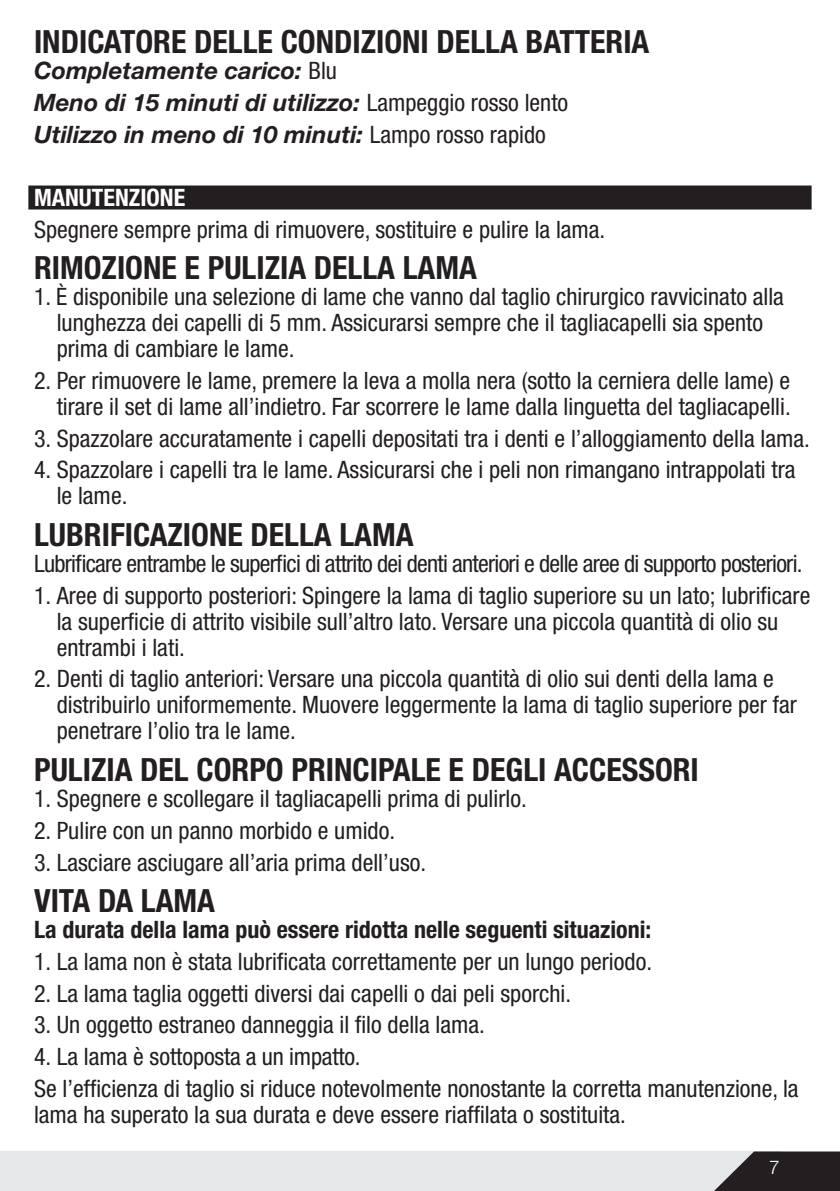
<style>
.page{position:relative;width:840px;height:1191px;background:#fff}
.page>*{position:absolute;margin:0;border:0;box-sizing:border-box;transform-origin:0 0}
.t1{font:700 condensed 32px "Helvetica Neue";color:#231f20}
.t2{font:condensed 24px/26px "Helvetica Neue";color:#231f20}
.t3{font:italic 700 24px/31.6px "Helvetica Neue";color:#231f20}
.t4{font:condensed 24px "Helvetica Neue";letter-spacing:-.03em;color:#231f20}
.t5{font:700 condensed 24px "Helvetica Neue";color:#231f20}
.t6{font:700 condensed 24px "Helvetica Neue";color:#fff}
.t7{font:300 19px "Helvetica Neue";color:#fff}
.s1{font-weight:400;font-style:normal;font-stretch:condensed}
</style>
<div class="page">
<div style="left:28px;top:185px;width:783px;height:24px;background:#231f20"></div>
<div style="left:0;top:1151px;width:779px;height:40px;background:#e6e7e9"></div>
<svg style="left:714px;top:1151px;width:125px;height:40px"></svg>
<h1 class="t1" style="left:34px;top:22px;width:616px">INDICATORE DELLE CONDIZIONI DELLA BATTERIA</h1>
<p class="t3" style="left:34px;top:54px;width:535px">Completamente carico: <span class="s1">Blu<br></span>Meno di 15 minuti di utilizzo: <span class="s1">Lampeggio rosso lento<br></span>Utilizzo in meno di 10 minuti: <span class="s1">Lampo rosso rapido</span></p>
<p class="t6" style="left:34px;top:183px;width:153px">MANUTENZIONE</p>
<p class="t2" style="left:34px;top:216px;width:572px">Spegnere sempre prima di rimuovere, sostituire e pulire la lama.</p>
<h1 class="t1" style="left:34px;top:248px;width:444px">RIMOZIONE E PULIZIA DELLA LAMA</h1>
<p class="t2" style="left:57px;top:284px;width:728px;text-indent:-23px">1. È disponibile una selezione di lame che vanno dal taglio chirurgico ravvicinato alla lunghezza dei capelli di 5 mm. Assicurarsi sempre che il tagliacapelli sia spento prima di cambiare le lame.</p>
<p class="t2" style="left:34px;top:367px;width:757px;text-align:right">2. Per rimuovere le lame, premere la leva a molla nera (sotto la cerniera delle lame) e tirare il set di lame all’indietro. Far scorrere le lame dalla linguetta del tagliacapelli.</p>
<p class="t2" style="left:34px;top:425px;width:776px">3. Spazzolare accuratamente i capelli depositati tra i denti e l’alloggiamento della lama.</p>
<p class="t2" style="left:57px;top:457px;width:740px;text-indent:-23px">4. Spazzolare i capelli tra le lame. Assicurarsi che i peli non rimangano intrappolati tra le lame.</p>
<h1 class="t1" style="left:34px;top:515px;width:381px">LUBRIFICAZIONE DELLA LAMA</h1>
<p class="t4" style="left:34px;top:550px;width:769px">Lubrificare entrambe le superfici di attrito dei denti anteriori e delle aree di supporto posteriori.</p>
<p class="t2" style="left:57px;top:582px;width:754px;text-indent:-23px">1. Aree di supporto posteriori: Spingere la lama di taglio superiore su un lato; lubrificare la superficie di attrito visibile sull’altro lato. Versare una piccola quantità di olio su entrambi i lati.</p>
<p class="t2" style="left:57px;top:666px;width:741px;text-indent:-23px">2. Denti di taglio anteriori: Versare una piccola quantità di olio sui denti della lama e distribuirlo uniformemente. Muovere leggermente la lama di taglio superiore per far penetrare l’olio tra le lame.</p>
<h1 class="t1" style="left:34px;top:750px;width:666px">PULIZIA DEL CORPO PRINCIPALE E DEGLI ACCESSORI</h1>
<p class="t2" style="left:34px;top:785px;width:494px">1. Spegnere e scollegare il tagliacapelli prima di pulirlo.</p>
<p class="t2" style="left:34px;top:817px;width:362px">2. Pulire con un panno morbido e umido.</p>
<p class="t2" style="left:34px;top:849px;width:393px">3. Lasciare asciugare all’aria prima dell’uso.</p>
<h1 class="t1" style="left:34px;top:881px;width:182px">VITA DA LAMA</h1>
<p class="t5" style="left:34px;top:915px;width:618px">La durata della lama può essere ridotta nelle seguenti situazioni:</p>
<p class="t2" style="left:34px;top:948px;width:619px">1. La lama non è stata lubrificata correttamente per un lungo periodo.</p>
<p class="t2" style="left:34px;top:980px;width:538px">2. La lama taglia oggetti diversi dai capelli o dai peli sporchi.</p>
<p class="t2" style="left:34px;top:1011px;width:452px">3. Un oggetto estraneo danneggia il filo della lama.</p>
<p class="t2" style="left:34px;top:1040px;width:765px;line-height:31.6px">4. La lama è sottoposta a un impatto.<br>Se l’efficienza di taglio si riduce notevolmente nonostante la corretta manutenzione, la</p>
<p class="t2" style="left:34px;top:1101px;width:593px">lama ha superato la sua durata e deve essere riaffilata o sostituita.</p>
<p class="t7" style="left:768px;top:1156px;width:12px">7</p>
</div>
